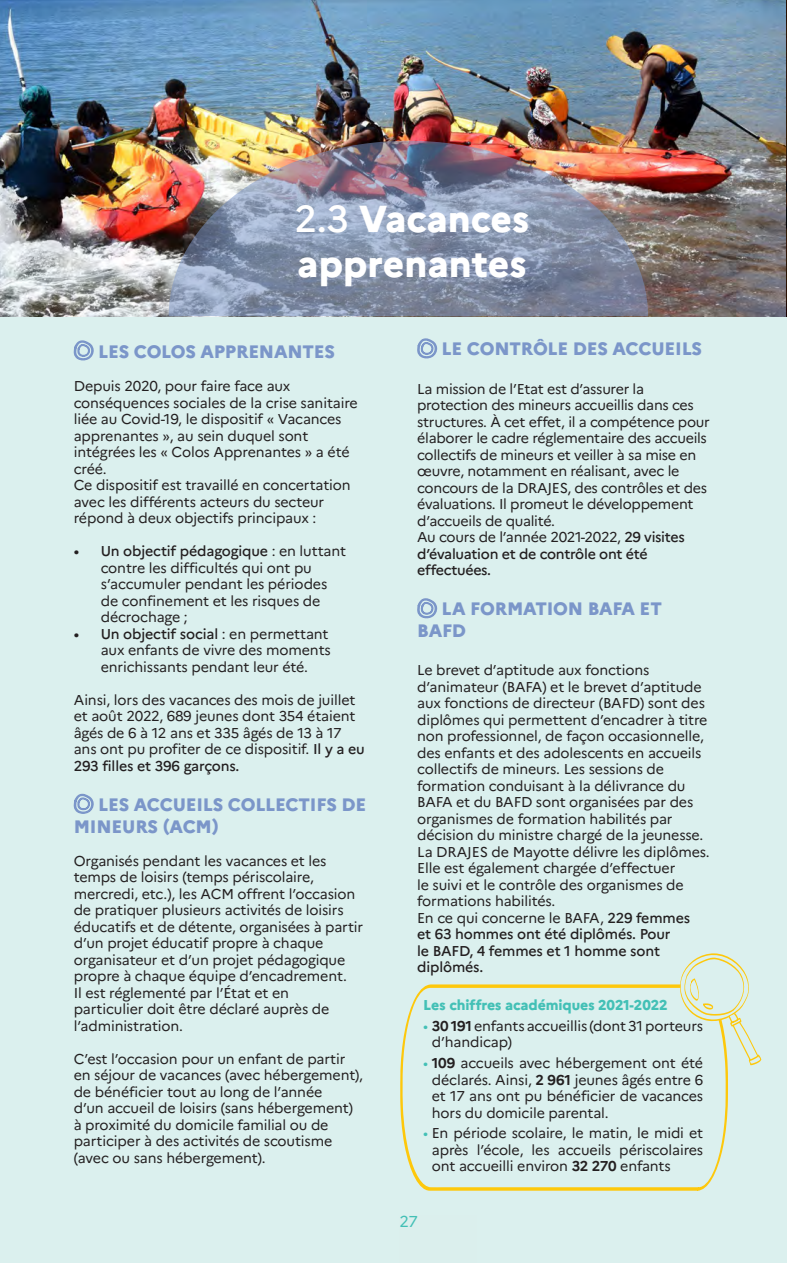
<style>
.page{position:relative;width:787px;height:1263px;background:#dbf0ee}
.page>*{position:absolute;margin:0;border:0;box-sizing:border-box;transform-origin:0 0}
.t1{font:800 37.5px/45px "Marianne";color:#fff}
.t2{font:800 18px/21.6px "Marianne";letter-spacing:-.01em;color:#7b96c9}
.t3{font:15.75px "Marianne";color:#43c0b6}
.t4{font:14.25px/16.5px "Marianne";letter-spacing:-.01em;color:#231f20}
.t5{font:800 14.25px "Marianne";letter-spacing:-.01em;color:#43c0b6}
.t6{font:500 13.5px "Marianne";color:#43c0b6}
.s1{font-weight:500}
.s2{color:#43c0b6}
.s3{font-weight:700}
</style>
<div class="page">
<img style="left:0;top:0;width:787px;height:316px">
<img style="left:169px;top:141px;width:479px;height:175px">
<svg style="left:73px;top:340px;width:21px;height:21px"></svg>
<svg style="left:73px;top:793px;width:21px;height:21px"></svg>
<svg style="left:417px;top:338px;width:20px;height:21px"></svg>
<svg style="left:417px;top:598px;width:20px;height:21px"></svg>
<svg style="left:400px;top:984px;width:328px;height:207px"></svg>
<svg style="left:677px;top:953px;width:84px;height:112px"></svg>
<h1 class="t1" style="left:294px;top:196px;width:236px"><span class="s1">2.3</span> Vacances apprenantes</h1>
<p class="t2" style="left:98px;top:340px;width:238px">LES COLOS APPRENANTES</p>
<p class="t4" style="left:74px;top:378px;width:285px">Depuis 2020, pour faire face aux conséquences sociales de la crise sanitaire liée au Covid-19, le dispositif « Vacances apprenantes », au sein duquel sont intégrées les « Colos Apprenantes » a été créé.<br>Ce dispositif est travaillé en concertation avec les différents acteurs du secteur répond à deux objectifs principaux :</p>
<p class="t4" style="left:101px;top:543px;width:247px;text-indent:-27px"><span class="s1">• Un objectif pédagogique</span> : en luttant contre les difficultés qui ont pu s’accumuler pendant les périodes de confinement et les risques de décrochage ;</p>
<p class="t4" style="left:101px;top:625px;width:231px;text-indent:-27px"><span class="s1">• Un objectif social</span> : en permettant aux enfants de vivre des moments enrichissants pendant leur été.</p>
<p class="t4" style="left:74px;top:691px;width:292px">Ainsi, lors des vacances des mois de juillet et août 2022, 689 jeunes dont 354 étaient âgés de 6 à 12 ans et 335 âgés de 13 à 17 ans ont pu profiter de ce dispositif. <span class="s1">Il y a eu 293 filles et 396 garçons.</span></p>
<p class="t2" style="left:74px;top:794px;width:294px;text-indent:24px">LES ACCUEILS COLLECTIFS DE<br>MINEURS (ACM)</p>
<p class="t4" style="left:74px;top:852px;width:291px">Organisés pendant les vacances et les temps de loisirs (temps périscolaire, mercredi, etc.), les ACM offrent l’occasion de pratiquer plusieurs activités de loisirs éducatifs et de détente, organisées à partir d’un projet éducatif propre à chaque organisateur et d’un projet pédagogique propre à chaque équipe d’encadrement.<br>Il est réglementé par l’État et en<br>particulier doit être déclaré auprès de l’administration.</p>
<p class="t4" style="left:74px;top:1050px;width:291px">C’est l’occasion pour un enfant de partir en séjour de vacances (avec hébergement), de bénéficier tout au long de l’année<br>d’un accueil de loisirs (sans hébergement) à proximité du domicile familial ou de participer à des activités de scoutisme (avec ou sans hébergement).</p>
<p class="t2" style="left:441px;top:338px;width:262px">LE CONTRÔLE DES ACCUEILS</p>
<p class="t4" style="left:417px;top:380px;width:294px">La mission de l’Etat est d’assurer la protection des mineurs accueillis dans ces structures. À cet effet, il a compétence pour élaborer le cadre réglementaire des accueils collectifs de mineurs et veiller à sa mise en œuvre, notamment en réalisant, avec le concours de la DRAJES, des contrôles et des évaluations. Il promeut le développement d’accueils de qualité.<br>Au cours de l’année 2021-2022, <span class="s1">29 visites d’évaluation et de contrôle ont été effectuées.</span></p>
<p class="t2" style="left:417px;top:598px;width:246px;text-indent:24px">LA FORMATION BAFA ET<br>BAFD</p>
<p class="t4" style="left:417px;top:662px;width:294px">Le brevet d’aptitude aux fonctions d’animateur (BAFA) et le brevet d’aptitude aux fonctions de directeur (BAFD) sont des diplômes qui permettent d’encadrer à titre non professionnel, de façon occasionnelle, des enfants et des adolescents en accueils collectifs de mineurs. Les sessions de formation conduisant à la délivrance du BAFA et du BAFD sont organisées par des organismes de formation habilités par décision du ministre chargé de la jeunesse.<br>La DRAJES de Mayotte délivre les diplômes.<br>Elle est également chargée d’effectuer<br>le suivi et le contrôle des organismes de formations habilités.<br>En ce qui concerne le BAFA, <span class="s1">229 femmes<br>et 63 hommes ont été diplômés. Pour<br>le BAFD, 4 femmes et 1 homme sont diplômés.</span></p>
<p class="t5" style="left:423px;top:996px;width:246px">Les chiffres académiques 2021-2022</p>
<p class="t4" style="left:432px;top:1017px;width:273px;text-indent:-9px"><span class="s2">•</span> <span class="s3">30 191</span> enfants accueillis (dont 31 porteurs d’handicap)</p>
<p class="t4" style="left:432px;top:1055px;width:273px;text-align:justify;text-indent:-9px"><span class="s2">•</span> <span class="s3">109</span> accueils avec hébergement ont été déclarés. Ainsi, <span class="s3">2 961</span> jeunes âgés entre 6 et 17 ans ont pu bénéficier de vacances hors du domicile parental.</p>
<p class="t4" style="left:432px;top:1125px;width:273px;text-align:justify;text-indent:-9px"><span class="s2">•</span> En période scolaire, le matin, le midi et après l’école, les accueils périscolaires ont accueilli environ <span class="s3">32 270</span> enfants</p>
<p class="t3" style="left:399px;top:1212px;width:20px">27</p>
<p class="t6" style="left:406px;top:1219px;width:18px">40</p>
</div>
